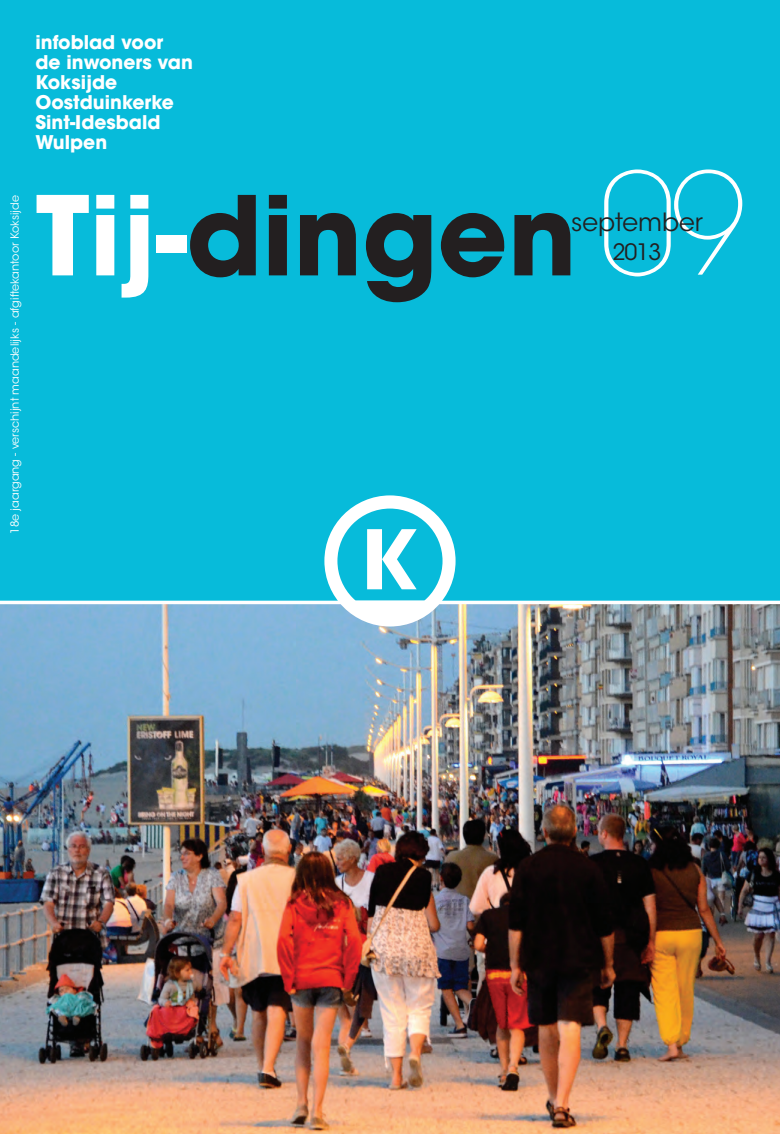
<style>
.page{position:relative;width:780px;height:1134px;background:#fff}
.page>*{position:absolute;margin:0;border:0;box-sizing:border-box;transform-origin:0 0}
.t1{font:700 108.75px "ITC Avant Garde Std";color:#231f20}
.t2{font:25px "ITC Avant Garde Std";color:#231f20}
.t3{font:22.5px "ITC Avant Garde Std";color:#231f20}
.t4{font:700 18.75px/20px "ITC Avant Garde Std";color:#fff}
.t5{font:11.25px "ITC Avant Garde Std";color:#fff}
.s1{color:#fff}
.s2{font-weight:200;font-size:139.75px;color:#fff}
</style>
<div class="page">
<img style="left:0;top:604px;width:780px;height:530px">
<div style="left:0;top:0;width:780px;height:602px;background:#07bbda"></div>
<hr style="left:0;top:601px;width:780px;height:3px;background:#fff">
<svg style="left:324px;top:495px;width:131px;height:131px"></svg>
<p class="t5" style="left:8px;top:534px;width:340px;rotate:-90deg">18e jaargang - verschijnt maandelijks - afgiftekantoor Koksijde</p>
<p class="t4" style="left:35px;top:32px;width:159px">infoblad voor de inwoners van<br>Koksijde<br>Oostduinkerke<br>Sint-Idesbald<br>Wulpen</p>
<h1 class="t1" style="left:35px;top:165px;width:713px"><span class="s1">Tij-</span>dingen <span class="s2">09</span></h1>
<h2 class="t2" style="left:571px;top:207px;width:133px">september</h2>
<p class="t3" style="left:612px;top:238px;width:51px">2013</p>
</div>
